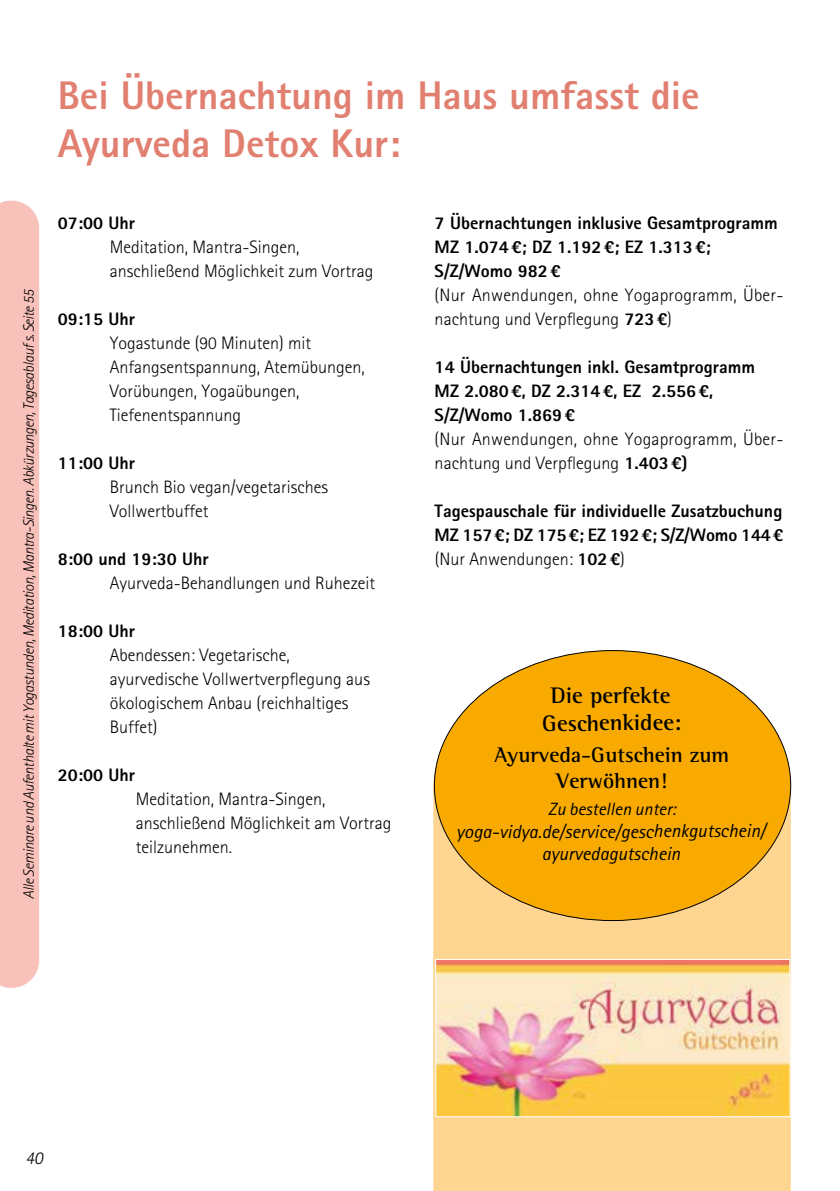
<style>
.page{position:relative;width:840px;height:1191px;background:#fff}
.page>*{position:absolute;margin:0;border:0;box-sizing:border-box;transform-origin:0 0}
.t1{font:800 40px/48px "Agfa Rotis Sans Serif";color:#e18071}
.t2{font:700 23px/27.2px "Agfa Rotis Semi Serif";letter-spacing:-.005em;color:#000;text-align:center}
.t3{font:700 21.6px/26px "Agfa Rotis Semi Serif";letter-spacing:-.005em;color:#000;text-align:center}
.t4{font:italic 18.8px/22.6px "Agfa Rotis Sans Serif";color:#000;text-align:center}
.t5{font:300 18px/24px "Agfa Rotis Sans Serif";color:#000}
.t6{font:800 18px/24px "Agfa Rotis Sans Serif";color:#000}
.t7{font:italic 300 18px "Agfa Rotis Sans Serif";color:#000}
.t8{font:italic 17.8px "Agfa Rotis Sans Serif";color:#000}
.t9{font:italic 300 15px "Agfa Rotis Sans Serif";letter-spacing:-.03em;color:#000}
.s1{font-weight:800}
.s2{font-weight:300}
</style>
<div class="page">
<div style="left:0;top:200px;width:40px;height:788px;background:#f8c1ba"></div>
<svg style="left:433px;top:686px;width:357px;height:505px;background:#fbd696"></svg>
<div style="left:434px;top:650px;width:356px;height:270px;background:#f8aa00;border-radius:50%"></div>
<img style="left:437px;top:961px;width:351px;height:154px">
<div style="left:435px;top:959px;width:355px;height:158px;border:1px solid #fff"></div>
<p class="t9" style="left:20px;top:898px;width:611px;rotate:-90deg">Alle Seminare und Aufenthalte mit Yogastunden, Meditation, Mantra-Singen. Abkürzungen, Tagesablaufs. Seite 55</p>
<h1 class="t1" style="left:58px;top:71px;width:643px">Bei Übernachtung im Haus umfasst die<br>Ayurveda Detox Kur:</h1>
<p class="t6" style="left:58px;top:211px;width:79px">07:00 Uhr</p>
<p class="t5" style="left:110px;top:235px;width:265px">Meditation, Mantra-Singen, anschließend Möglichkeit zum Vortrag</p>
<p class="t6" style="left:58px;top:307px;width:79px">09:15 Uhr</p>
<p class="t5" style="left:110px;top:331px;width:256px">Yogastunde (90 Minuten) mit<br>Anfangsentspannung, Atemübungen,<br>Vorübungen, Yogaübungen,<br>Tiefenentspannung</p>
<p class="t6" style="left:58px;top:451px;width:79px">11:00 Uhr</p>
<p class="t5" style="left:110px;top:475px;width:220px">Brunch Bio vegan/vegetarisches<br>Vollwertbuffet</p>
<p class="t6" style="left:58px;top:547px;width:153px">8:00 und 19:30 Uhr</p>
<p class="t5" style="left:110px;top:571px;width:266px">Ayurveda-Behandlungen und Ruhezeit</p>
<p class="t6" style="left:58px;top:619px;width:79px">18:00 Uhr</p>
<p class="t5" style="left:110px;top:643px;width:261px">Abendessen: Vegetarische, ayurvedische Vollwertverpflegung aus ökologischem Anbau (reichhaltiges<br>Buffet)</p>
<p class="t6" style="left:58px;top:763px;width:79px">20:00 Uhr</p>
<p class="t5" style="left:136px;top:787px;width:257px">Meditation, Mantra-Singen, anschließend Möglichkeit am Vortrag teilzunehmen.</p>
<p class="t6" style="left:434px;top:211px;width:344px">7 Übernachtungen inklusive Gesamtprogramm<br>MZ 1.074€; DZ 1.192€; EZ 1.313€;<br>S/Z/Womo 982€</p>
<p class="t5" style="left:434px;top:283px;width:350px">(Nur Anwendungen, ohne Yogaprogramm, Über&shy;nachtung und Verpflegung <span class="s1">723€</span>)</p>
<p class="t6" style="left:434px;top:355px;width:322px">14 Übernachtungen inkl. Gesamtprogramm<br>MZ 2.080€, DZ 2.314€, EZ 2.556€,<br>S/Z/Womo 1.869€</p>
<p class="t5" style="left:434px;top:427px;width:350px">(Nur Anwendungen, ohne Yogaprogramm, Über&shy;nachtung und Verpflegung <span class="s1">1.403€)</span></p>
<p class="t6" style="left:434px;top:499px;width:350px;text-align:justify">Tagespauschale für individuelle Zusatzbuchung MZ 157€; DZ 175€; EZ 192€; S/Z/Womo 144€ <span class="s2">(Nur Anwendungen:</span> 102€<span class="s2">)</span></p>
<p class="t2" style="left:541px;top:682px;width:141px">Die perfekte<br>Geschenkidee:</p>
<p class="t3" style="left:494px;top:741px;width:236px">Ayurveda-Gutschein zum<br>Verwöhnen!</p>
<p class="t8" style="left:548px;top:798px;width:129px">Zu bestellen unter:</p>
<p class="t4" style="left:456px;top:820px;width:311px">yoga-vidya.de/service/geschenkgutschein/ ayurvedagutschein</p>
<p class="t7" style="left:25px;top:1147px;width:19px">40</p>
</div>
